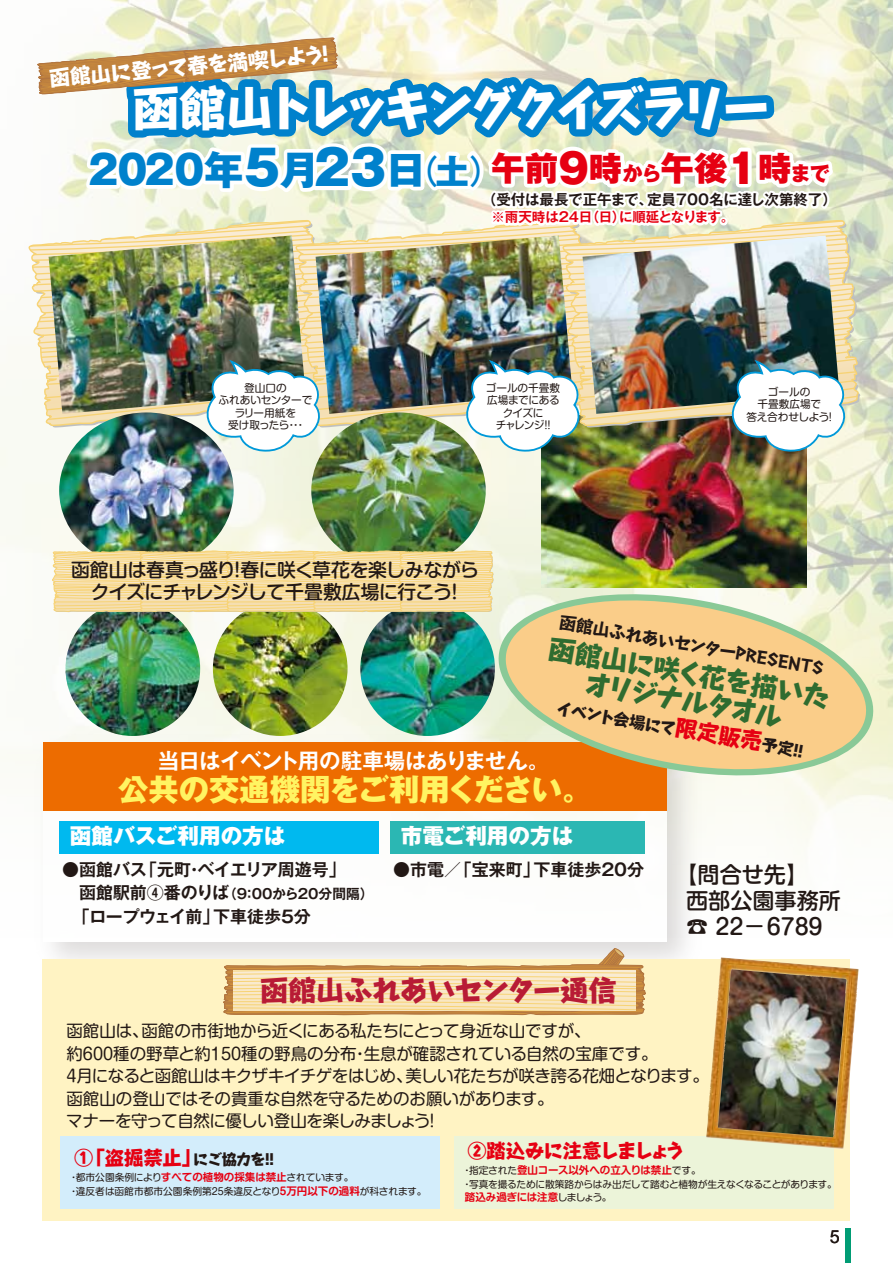
<style>
.page{position:relative;width:893px;height:1263px;background:#fff}
.page>*{position:absolute;margin:0;border:0;box-sizing:border-box;transform-origin:0 0}
.t1{font:800 46.95px "Take Std";letter-spacing:-.105em;color:#fff}
.t2{font:800 39.45px "Gothic MB101 Pr 6 N";letter-spacing:-.1em;color:#0081cc}
.t3{font:800 30.3px "Gothic MB101 Pr 6 N";color:#fff462}
.t4{font:800 28.05px "Take Std";letter-spacing:-.02em;color:#b81b35}
.t5{font:800 26.85px/27.8px "Take Std";color:#2f6c30;text-align:center}
.t6{font:500 22.05px/25.5px "Shin M Go Pro";color:#221815}
.t7{font:700 21.6px "Gothic MB101 Pr 6 N De";letter-spacing:-.035em;color:#fff}
.t8{font:800 21.6px "Gothic MB101 Pr 6 N";color:#fff}
.t9{font:800 20.55px "Take Std";color:#fff}
.t10{font:800 19.2px "Take Std";letter-spacing:-.005em;color:#e60012}
.t11{font:500 18.9px/21.8px "Shin M Go Pro";letter-spacing:-.03em;color:#221815;text-align:center}
.t12{font:18px "Arial";color:#221815}
.t13{font:700 16.95px "Gothic MB101 Pr 6 N De";letter-spacing:-.01em;color:#221815}
.t14{font:700 16.95px "Take Std";color:#221815}
.t15{font:700 16.95px "Gothic MB101 Pr 6 N De";letter-spacing:-.035em;color:#221815}
.t16{font:16.5px/22.5px "Shin M Go Pro";letter-spacing:-.02em;color:#221815}
.t17{font:800 16.05px "Take Std";color:#221815}
.t18{font:700 14.55px "Gothic MB101 Pr 6 N De";color:#221815}
.t19{font:700 13.8px "Gothic MB101 Pr 6 N De";letter-spacing:-.13em;color:#221815}
.t20{font:700 13.5px "Gothic MB101 Pr 6 N De";letter-spacing:-.065em;color:#e60012}
.t21{font:10.65px/12.3px "Shin M Go Pro";color:#221815;text-align:center}
.t22{font:10.65px/12.3px "Shin M Go Pro";letter-spacing:-.02em;color:#221815;text-align:center}
.t23{font:700 10.5px "Shin M Go Pro De";letter-spacing:-.01em;color:#e60012}
.t24{font:9.75px/13.2px "Shin M Go Pro";letter-spacing:-.01em;color:#221815}
.t25{font:9.75px "Shin M Go Pro";letter-spacing:-.03em;color:#221815}
.s1{font-size:47.7px}
.s2{font-weight:500;font-size:33.6px}
.s3{font-size:33.6px}
.s4{font-size:33.6px;color:#e60012}
.s5{font-size:40.35px;color:#e60012}
.s6{font-size:20.1px;color:#e60012}
.s7{font-size:22.05px;color:#e60012}
.s8{font-size:16.95px}
.s9{font-size:15px;color:#221815}
.s10{font-family:"Shin M Go Pro De";font-weight:700;font-size:10.5px;color:#e60012}
.s11{font-family:"Shin M Go Pro";font-weight:400;font-size:9.75px;color:#221815}
</style>
<div class="page">
<img style="left:0;top:0;width:893px;height:846px">
<img style="left:27px;top:727px;width:683px;height:258px">
<div style="left:43px;top:743px;width:623px;height:198px;background:#fff"></div>
<div style="left:43px;top:743px;width:623px;height:68px;background:#ed6c00"></div>
<div style="left:43px;top:958px;width:807px;height:262px;background:#fff3c3"></div>
<div style="left:60px;top:1136px;width:380px;height:73px;background:#d3edfb"></div>
<div style="left:455px;top:1136px;width:379px;height:73px;background:#ecf4d9"></div>
<div style="left:845px;top:1228px;width:5px;height:35px;background:#009c74"></div>
<img style="left:541px;top:454px;width:265px;height:128px">
<div style="left:60px;top:821px;width:319px;height:32px;background:#00b9ef"></div>
<div style="left:390px;top:821px;width:255px;height:32px;background:#2bb7b3"></div>
<svg style="left:852px;top:219px;width:8px;height:208px;background:#d5d8ba"></svg>
<img style="left:59px;top:454px;width:175px;height:97px">
<img style="left:311px;top:454px;width:175px;height:97px">
<img style="left:65px;top:601px;width:135px;height:135px;border-radius:67px">
<img style="left:213px;top:601px;width:135px;height:135px;border-radius:67px">
<img style="left:360px;top:601px;width:135px;height:135px;border-radius:67px">
<svg style="left:51px;top:551px;width:443px;height:61px;background:#f5db9c"></svg>
<img style="left:491px;top:582px;width:390px;height:205px">
<svg style="left:499px;top:589px;width:374px;height:191px;background:#eecd91"></svg>
<img style="left:29px;top:37px;width:823px;height:417px">
<svg style="left:219px;top:948px;width:427px;height:67px"></svg>
<img style="left:706px;top:957px;width:153px;height:192px">
<p class="t9" style="left:48px;top:62px;width:281px;rotate:-5deg">函館山に登って春を満喫しよう!</p>
<h1 class="t1" style="left:132px;top:70px;width:639px">函館山トレッキングクイズラリー</h1>
<h2 class="t2" style="left:84px;top:137px;width:748px">２０20年<span class="s1">５</span>月<span class="s1">23</span>日<span class="s2">（</span><span class="s3">土</span><span class="s2">）</span><span class="s4">午前</span><span class="s5">9</span><span class="s4">時</span><span class="s6">から</span><span class="s4">午後</span><span class="s5">1</span><span class="s4">時</span><span class="s6">まで</span></h2>
<p class="t18" style="left:482px;top:188px;width:357px">（受付は最長で正午まで、定員700名に達し次第終了）</p>
<p class="t20" style="left:491px;top:206px;width:244px">※雨天時は２4日（日）に順延となります。</p>
<p class="t21" style="left:218px;top:381px;width:95px">登山口の<br>ふれあいセンターでラリー用紙を<br>受け取ったら・・・</p>
<p class="t22" style="left:486px;top:381px;width:76px">ゴールの千畳敷広場までにあるクイズに<br>チャレンジ!!</p>
<p class="t21" style="left:746px;top:385px;width:87px">ゴールの<br>千畳敷広場で<br>答え合わせしよう!</p>
<p class="t11" style="left:71px;top:556px;width:409px">函館山は春真っ盛り！春に咲く草花を楽しみながらクイズにチャレンジして千畳敷広場に行こう！</p>
<p class="t14" style="left:562px;top:608px;width:269px;rotate:10deg">函館山ふれあいセンターPRESENTS</p>
<h3 class="t5" style="left:552px;top:631px;width:287px;rotate:10deg">函館山に咲く花を描いたオリジナルタオル</h3>
<p class="t17" style="left:559px;top:695px;width:252px;rotate:10deg">イベント会場にて<span class="s7">限定販売</span>予定!!</p>
<h3 class="t7" style="left:158px;top:743px;width:393px">当日はイベント用の駐車場はありません。</h3>
<h3 class="t3" style="left:118px;top:764px;width:476px">公共の交通機関をご利用ください。</h3>
<h3 class="t8" style="left:70px;top:818px;width:217px">函館バスご利用の方は</h3>
<p class="t13" style="left:62px;top:855px;width:285px">●函館バス「元町・ベイエリア周遊号」</p>
<p class="t19" style="left:62px;top:883px;width:313px"><span class="s8">　函館駅前④番のりば</span>（９：００から２０分間隔）</p>
<p class="t15" style="left:62px;top:902px;width:250px">　「ロープウェイ前」下車徒歩５分</p>
<h3 class="t8" style="left:401px;top:818px;width:174px">市電ご利用の方は</h3>
<p class="t13" style="left:393px;top:855px;width:253px">●市電／「宝来町」下車徒歩２０分</p>
<h3 class="t4" style="left:260px;top:968px;width:358px">函館山ふれあいセンター通信</h3>
<h3 class="t6" style="left:686px;top:860px;width:156px;text-indent:-11px">【問合せ先】<br>西部公園事務所☎ ２２－６７８９</h3>
<p class="t16" style="left:66px;top:1018px;width:644px">函館山は、函館の市街地から近くにある私たちにとって身近な山ですが、<br>約600種の野草と約150種の野鳥の分布・生息が確認されている自然の宝庫です。<br>4月になると函館山はキクザキイチゲをはじめ、美しい花たちが咲き誇る花畑となります。函館山の登山ではその貴重な自然を守るためのお願いがあります。<br>マナーを守って自然に優しい登山を楽しみましょう！</p>
<p class="t10" style="left:74px;top:1142px;width:201px">①「盗掘禁止」<span class="s9">にご協力を!!</span></p>
<p class="t24" style="left:69px;top:1170px;width:359px">・都市公園条例により<span class="s10">すべての植物の採集は禁止</span>されています。<br>・違反者は函館市都市公園条例第25条違反となり<span class="s10">5万円以下の過料</span>が科されます。</p>
<p class="t10" style="left:467px;top:1135px;width:219px">②踏込みに注意しましょう</p>
<p class="t23" style="left:462px;top:1162px;width:240px"><span class="s11">・指定された</span>登山コース以外への立入りは禁止<span class="s11">です。</span></p>
<p class="t25" style="left:462px;top:1176px;width:376px">・写真を撮るために散策路からはみ出だして踏むと植物が生えなくなることがあります。</p>
<p class="t23" style="left:465px;top:1188px;width:148px">踏込み過ぎには注意<span class="s11">しましょう。</span></p>
<p class="t12" style="left:830px;top:1225px;width:12px">5</p>
</div>
